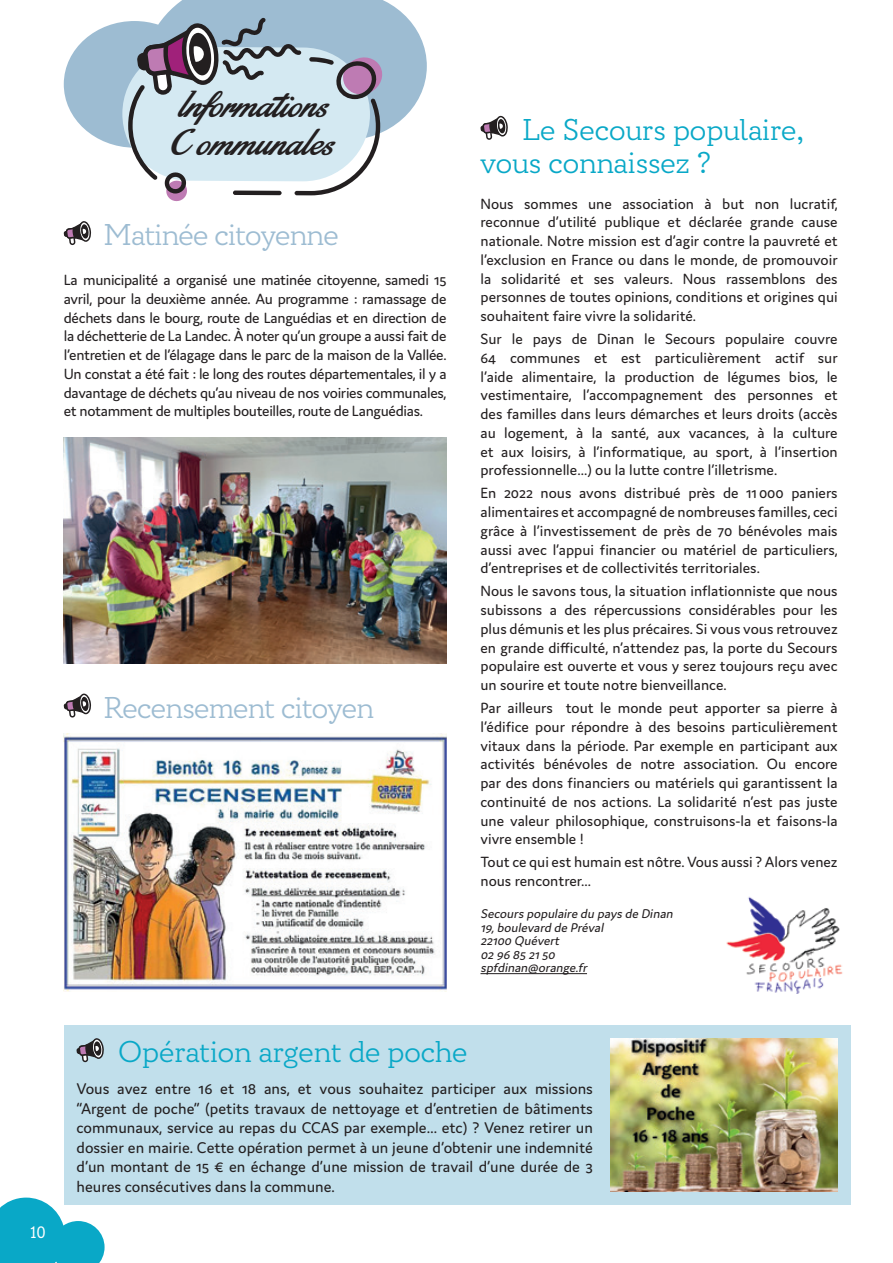
<style>
.page{position:relative;width:893px;height:1263px;background:#fff}
.page>*{position:absolute;margin:0;border:0;box-sizing:border-box;transform-origin:0 0}
.t1{font:39.15px "Stainy Personal Use Only";color:#231f20}
.t2{font:300 30px/33px "Circe Slab A";color:#09a8c7}
.t3{font:300 30px "Circe Slab A";letter-spacing:-.02em;color:#9dbcd2}
.t4{font:16.5px/19.5px "Domus";color:#231f20;text-align:justify}
.t5{font:16.5px "Circe Slab A";color:#fff}
.t6{font:15.75px/18.8px "Domus";color:#231f20;text-align:justify}
.t7{font:italic 13.5px "Domus";color:#231f20}
</style>
<div class="page">
<svg style="left:64px;top:221px;width:27px;height:24px"></svg>
<svg style="left:64px;top:693px;width:27px;height:24px"></svg>
<svg style="left:63px;top:0;width:364px;height:147px;fill:#9dbcd2"></svg>
<svg style="left:122px;top:18px;width:263px;height:184px;background:#bcc9d4"></svg>
<img style="left:64px;top:733px;width:382px;height:259px">
<img style="left:64px;top:438px;width:382px;height:225px">
<hr style="left:480px;top:973px;width:107px;height:1px;background:#231f20">
<svg style="left:480px;top:115px;width:28px;height:25px"></svg>
<img style="left:726px;top:896px;width:117px;height:98px">
<div style="left:64px;top:1025px;width:786px;height:180px;background:#c1dfeb"></div>
<svg style="left:76px;top:1038px;width:28px;height:24px"></svg>
<img style="left:610px;top:1038px;width:228px;height:154px">
<svg style="left:0;top:1197px;width:105px;height:66px"></svg>
<p class="t1" style="left:177px;top:83px;width:151px">Informations</p>
<p class="t1" style="left:171px;top:121px;width:164px">C ommunales</p>
<p class="t2" style="left:480px;top:114px;width:325px;text-indent:42px">Le Secours populaire, vous connaissez ?</p>
<p class="t6" style="left:480px;top:194px;width:359px">Nous sommes une association à but non lucratif, reconnue d’utilité publique et déclarée grande cause nationale. Notre mission est d’agir contre la pauvreté et l’exclusion en France ou dans le monde, de promouvoir la solidarité et ses valeurs. Nous rassemblons des personnes de toutes opinions, conditions et origines qui souhaitent faire vivre la solidarité.</p>
<p class="t6" style="left:480px;top:329px;width:359px">Sur le pays de Dinan le Secours populaire couvre 64 communes et est particulièrement actif sur l’aide alimentaire, la production de légumes bios, le vestimentaire, l’accompagnement des personnes et des familles dans leurs démarches et leurs droits (accès au logement, à la santé, aux vacances, à la culture et aux loisirs, à l’informatique, au sport, à l’insertion professionnelle…) ou la lutte contre l’illetrisme.</p>
<p class="t6" style="left:480px;top:484px;width:359px">En 2022 nous avons distribué près de 11000 paniers alimentaires et accompagné de nombreuses familles, ceci grâce à l’investissement de près de 70 bénévoles mais aussi avec l’appui financier ou matériel de particuliers, d’entreprises et de collectivités territoriales.</p>
<p class="t6" style="left:480px;top:582px;width:359px">Nous le savons tous, la situation inflationniste que nous subissons a des répercussions considérables pour les plus démunis et les plus précaires. Si vous vous retrouvez en grande difficulté, n’attendez pas, la porte du Secours populaire est ouverte et vous y serez toujours reçu avec un sourire et toute notre bienveillance.</p>
<p class="t6" style="left:480px;top:698px;width:359px">Par ailleurs tout le monde peut apporter sa pierre à l’édifice pour répondre à des besoins particulièrement vitaux dans la période. Par exemple en participant aux activités bénévoles de notre association. Ou encore par des dons financiers ou matériels qui garantissent la continuité de nos actions. La solidarité n’est pas juste une valeur philosophique, construisons-la et faisons-la vivre ensemble !</p>
<p class="t6" style="left:480px;top:853px;width:359px">Tout ce qui est humain est nôtre. Vous aussi ? Alors venez nous rencontrer…</p>
<p class="t7" style="left:480px;top:907px;width:196px">Secours populaire du pays de Dinan</p>
<p class="t7" style="left:480px;top:920px;width:127px">19,boulevard de Préval</p>
<p class="t7" style="left:480px;top:934px;width:83px">22100 Quévert</p>
<p class="t7" style="left:480px;top:947px;width:79px">02 96 85 2150</p>
<p class="t7" style="left:480px;top:961px;width:111px">spfdinan@orange.fr</p>
<p class="t3" style="left:104px;top:218px;width:236px">Matinée citoyenne</p>
<p class="t6" style="left:64px;top:270px;width:384px">La municipalité a organisé une matinée citoyenne, samedi 15 avril, pour la deuxième année. Au programme : ramassage de déchets dans le bourg, route de Languédias et en direction de la déchetterie de La Landec. À noter qu’un groupe a aussi fait de l’entretien et de l’élagage dans le parc de la maison de la Vallée.<br>Un constat a été fait : le long des routes départementales, il y a davantage de déchets qu’au niveau de nos voiries communales, et notamment de multiples bouteilles, route de Languédias.</p>
<p class="t3" style="left:104px;top:690px;width:272px">Recensement citoyen</p>
<p class="t5" style="left:30px;top:1223px;width:17px">10</p>
<p class="t2" style="left:118px;top:1037px;width:351px">Opération argent de poche</p>
<p class="t4" style="left:77px;top:1079px;width:518px">Vous avez entre 16 et 18 ans, et vous souhaitez participer aux missions “Argent de poche” (petits travaux de nettoyage et d’entretien de bâtiments communaux, service au repas du CCAS par exemple… etc) ? Venez retirer un dossier en mairie. Cette opération permet à un jeune d’obtenir une indemnité d’un montant de 15 € en échange d’une mission de travail d’une durée de 3 heures consécutives dans la commune.</p>
</div>
